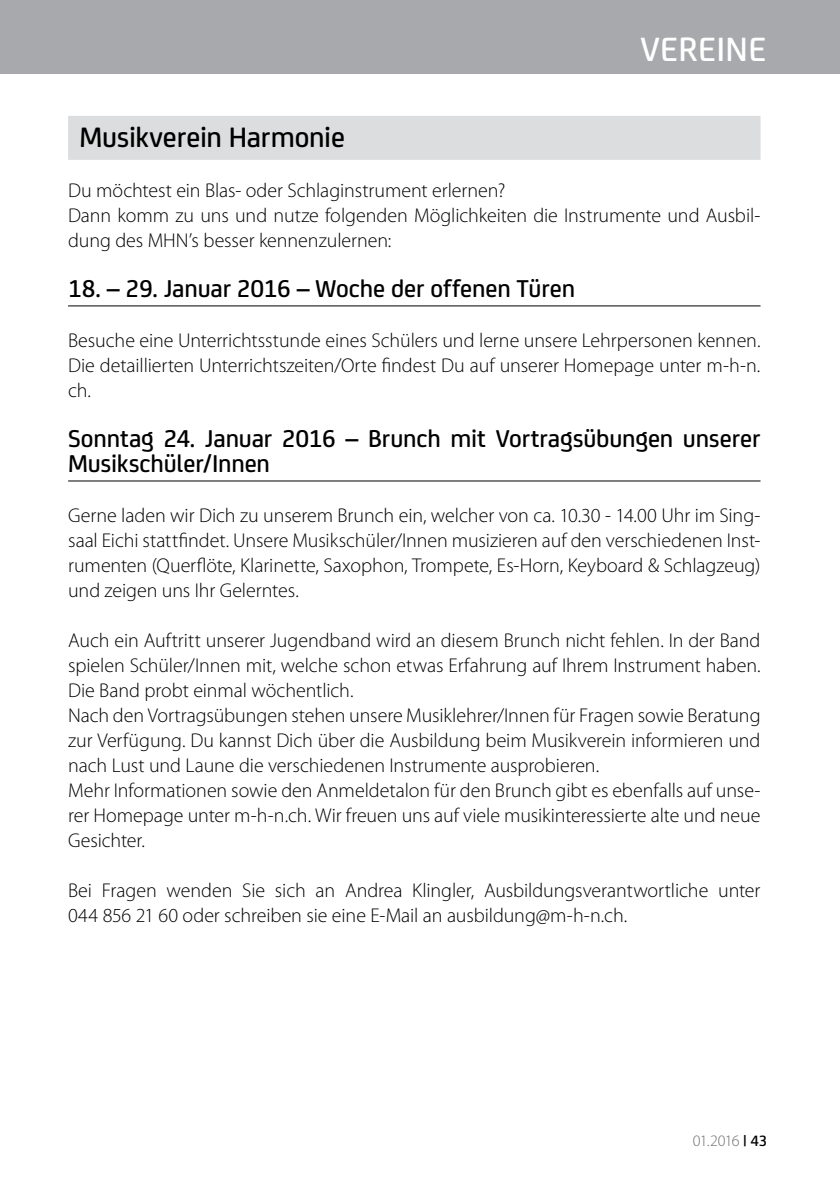
<style>
.page{position:relative;width:840px;height:1191px;background:#fff}
.page>*{position:absolute;margin:0;border:0;box-sizing:border-box;transform-origin:0 0}
.t1{font:500 36px "FS Joey";letter-spacing:.015em;color:#fff}
.t2{font:500 30px "FS Joey";letter-spacing:-.005em;color:#000}
.t3{font:500 26px/25px "FS Joey";letter-spacing:-.005em;color:#000}
.t4{font:300 20px/25px "Myriad Pro";letter-spacing:-.005em;color:#000}
.t5{font:300 16px "Myriad Pro";letter-spacing:-.04em;color:#6d6e71}
.s1{font-family:"FS Joey";font-weight:500;color:#000}
</style>
<div class="page">
<div style="left:0;top:0;width:839px;height:74px;background:#a7a9ac"></div>
<div style="left:68px;top:116px;width:692px;height:44px;background:#dcddde"></div>
<hr style="left:68px;top:305px;width:692px;height:1px;background:#000">
<hr style="left:68px;top:480px;width:692px;height:1px;background:#000">
<h1 class="t1" style="left:640px;top:23px;width:127px">VEREINE</h1>
<h2 class="t2" style="left:79px;top:115px;width:267px">Musikverein Harmonie</h2>
<p class="t4" style="left:68px;top:178px;width:693px">Du möchtest ein Blas- oder Schlaginstrument erlernen?<br>Dann komm zu uns und nutze folgenden Möglichkeiten die Instrumente und Ausbil&shy;dung des MHN’s besser kennenzulernen:</p>
<h3 class="t3" style="left:68px;top:274px;width:508px">18. – 29. Januar 2016 – Woche der offenen Türen</h3>
<p class="t4" style="left:68px;top:328px;width:693px;text-align:justify">Besuche eine Unterrichtsstunde eines Schülers und lerne unsere Lehrpersonen kennen.<br>Die detaillierten Unterrichtszeiten/Orte findest Du auf unserer Homepage unter m-h-n. ch.</p>
<h3 class="t3" style="left:68px;top:424px;width:693px">Sonntag 24. Januar 2016 – Brunch mit Vortragsübungen unserer<br>Musikschüler/Innen</h3>
<p class="t4" style="left:68px;top:503px;width:693px;text-align:justify">Gerne laden wir Dich zu unserem Brunch ein, welcher von ca. 10.30 - 14.00 Uhr im Sing&shy;saal Eichi stattfindet. Unsere Musikschüler/Innen musizieren auf den verschiedenen Inst&shy;rumenten (Querflöte, Klarinette, Saxophon, Trompete, Es-Horn, Keyboard &amp; Schlagzeug) und zeigen uns Ihr Gelerntes.</p>
<p class="t4" style="left:68px;top:628px;width:693px">Auch ein Auftritt unserer Jugendband wird an diesem Brunch nicht fehlen. In der Band spielen Schüler/Innen mit, welche schon etwas Erfahrung auf Ihrem Instrument haben.<br>Die Band probt einmal wöchentlich.<br>Nach den Vortragsübungen stehen unsere Musiklehrer/Innen für Fragen sowie Beratung zur Verfügung. Du kannst Dich über die Ausbildung beim Musikverein informieren und nach Lust und Laune die verschiedenen Instrumente ausprobieren.<br>Mehr Informationen sowie den Anmeldetalon für den Brunch gibt es ebenfalls auf unse&shy;rer Homepage unter m-h-n.ch. Wir freuen uns auf viele musikinteressierte alte und neue Gesichter.</p>
<p class="t4" style="left:68px;top:878px;width:693px">Bei Fragen wenden Sie sich an Andrea Klingler, Ausbildungsverantwortliche unter<br>044 856 21 60 oder schreiben sie eine E-Mail an ausbildung@m-h-n.ch.</p>
<p class="t5" style="left:692px;top:1132px;width:76px">01.2016 <span class="s1">| 43</span></p>
</div>
